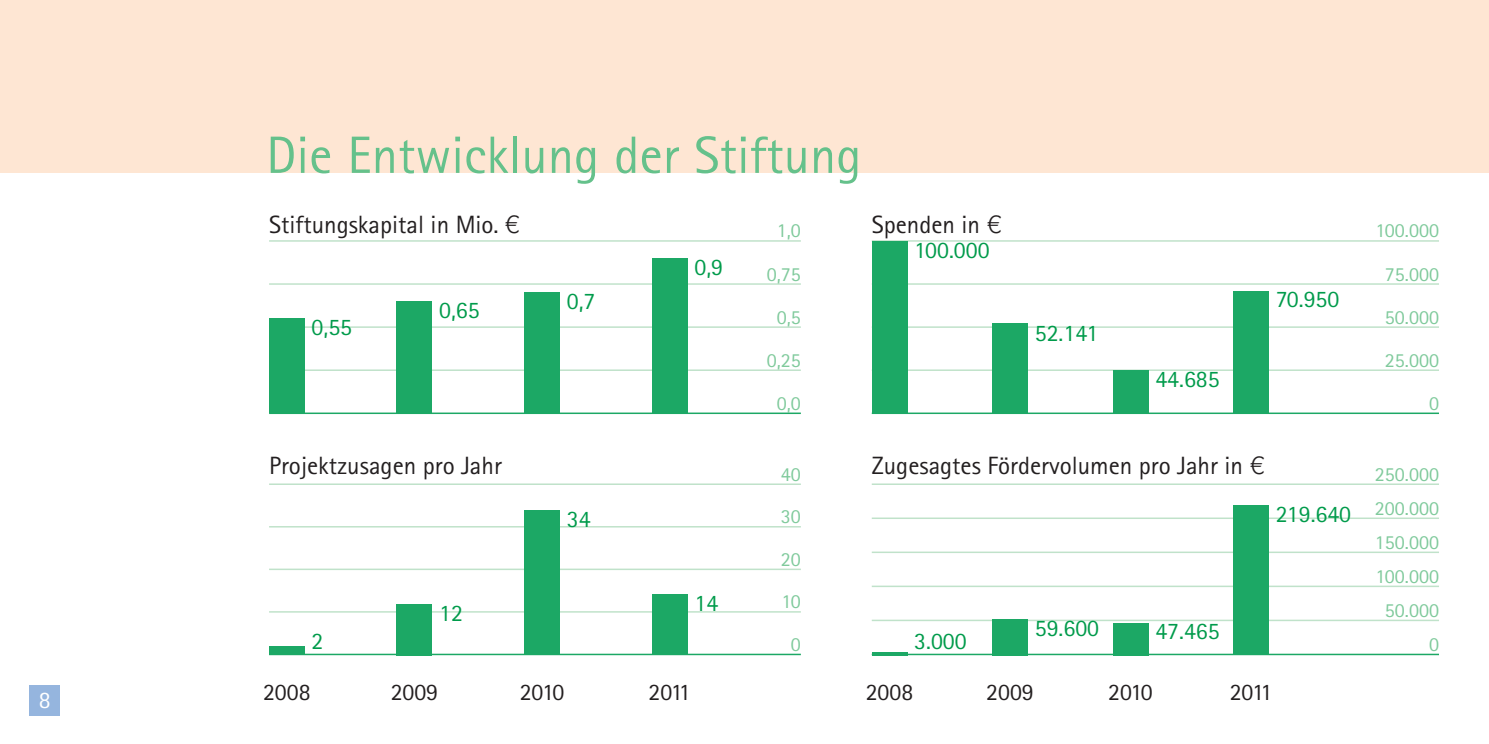
<style>
.page{position:relative;width:1489px;height:744px;background:#fff}
.page>*{position:absolute;margin:0;border:0;box-sizing:border-box;transform-origin:0 0}
.t1{font:52.5px "Rotis Sans Serif";color:#65c18b}
.t2{font:25px "Rotis Sans Serif";color:#231f20}
.t3{font:23.75px "Rotis Sans Serif";color:#009b4b}
.t4{font:23.75px "Rotis Sans Serif";color:#231f20}
.t5{font:23.75px "Rotis Sans Serif";color:#fff}
.t6{font:20px/43px "Rotis Sans Serif";color:#80ca9c;text-align:right}
.s1{font-family:"LT Euro Money"}
</style>
<div class="page">
<hr style="left:871px;top:619px;width:567px;height:2px;background:#c0e2ca">
<hr style="left:871px;top:585px;width:567px;height:2px;background:#c0e2ca">
<hr style="left:871px;top:551px;width:567px;height:2px;background:#c0e2ca">
<hr style="left:871px;top:517px;width:567px;height:2px;background:#c0e2ca">
<hr style="left:871px;top:483px;width:567px;height:2px;background:#c0e2ca">
<hr style="left:269px;top:611px;width:531px;height:1px;background:#c0e2ca">
<hr style="left:269px;top:568px;width:531px;height:2px;background:#c0e2ca">
<hr style="left:269px;top:526px;width:531px;height:1px;background:#c0e2ca">
<hr style="left:269px;top:483px;width:531px;height:2px;background:#c0e2ca">
<hr style="left:871px;top:240px;width:567px;height:2px;background:#c0e2ca">
<hr style="left:871px;top:283px;width:567px;height:2px;background:#c0e2ca">
<hr style="left:871px;top:326px;width:567px;height:2px;background:#c0e2ca">
<hr style="left:871px;top:369px;width:567px;height:2px;background:#c0e2ca">
<hr style="left:269px;top:369px;width:531px;height:2px;background:#c0e2ca">
<hr style="left:269px;top:326px;width:531px;height:2px;background:#c0e2ca">
<hr style="left:269px;top:283px;width:531px;height:2px;background:#c0e2ca">
<hr style="left:269px;top:240px;width:531px;height:2px;background:#c0e2ca">
<div style="left:0;top:1px;width:1488px;height:172px;background:#fee6d3"></div>
<div style="left:30px;top:685px;width:30px;height:30px;background:#95b5de"></div>
<div style="left:269px;top:318px;width:35px;height:95px;background:#1ca865"></div>
<div style="left:397px;top:301px;width:35px;height:112px;background:#1ca865"></div>
<div style="left:524px;top:292px;width:35px;height:121px;background:#1ca865"></div>
<div style="left:652px;top:258px;width:35px;height:155px;background:#1ca865"></div>
<div style="left:269px;top:645px;width:35px;height:9px;background:#1ca865"></div>
<div style="left:397px;top:604px;width:35px;height:51px;background:#1ca865"></div>
<div style="left:652px;top:594px;width:35px;height:60px;background:#1ca865"></div>
<div style="left:524px;top:510px;width:35px;height:145px;background:#1ca865"></div>
<div style="left:871px;top:242px;width:36px;height:172px;background:#1ca865"></div>
<div style="left:992px;top:323px;width:35px;height:90px;background:#1ca865"></div>
<div style="left:1112px;top:370px;width:36px;height:43px;background:#1ca865"></div>
<div style="left:992px;top:619px;width:35px;height:36px;background:#1ca865"></div>
<div style="left:1112px;top:622px;width:36px;height:33px;background:#1ca865"></div>
<div style="left:1233px;top:291px;width:35px;height:122px;background:#1ca865"></div>
<div style="left:1233px;top:505px;width:35px;height:150px;background:#1ca865"></div>
<hr style="left:871px;top:653px;width:567px;height:2px;background:#1ca865">
<hr style="left:269px;top:412px;width:531px;height:2px;background:#1ca865">
<hr style="left:269px;top:653px;width:531px;height:2px;background:#1ca865">
<hr style="left:871px;top:412px;width:567px;height:2px;background:#1ca865">
<svg style="left:871px;top:652px;width:36px;height:3px"></svg>
<p class="t5" style="left:39px;top:691px;width:13px">8</p>
<h1 class="t1" style="left:266px;top:137px;width:596px">Die Entwicklung der Stiftung</h1>
<p class="t2" style="left:269px;top:216px;width:251px">Stiftungskapital in Mio. <span class="s1">3</span></p>
<p class="t6" style="left:766px;top:211px;width:36px;text-align:center">1,0<br>0,75<br>0,5<br>0,25<br>0,0</p>
<p class="t6" style="left:1375px;top:211px;width:65px">100.000<br>75.000<br>50.000<br>25.000<br>0</p>
<p class="t2" style="left:871px;top:216px;width:131px">Spenden in <span class="s1">3</span></p>
<p class="t3" style="left:914px;top:242px;width:77px">100.000</p>
<p class="t3" style="left:694px;top:258px;width:30px">0,9</p>
<p class="t3" style="left:1275px;top:291px;width:65px">70.950</p>
<p class="t3" style="left:439px;top:301px;width:42px">0,65</p>
<p class="t3" style="left:567px;top:292px;width:30px">0,7</p>
<p class="t3" style="left:311px;top:318px;width:42px">0,55</p>
<p class="t3" style="left:1034px;top:324px;width:65px">52.141</p>
<p class="t3" style="left:1155px;top:371px;width:66px">44.685</p>
<p class="t2" style="left:269px;top:457px;width:234px">Projektzusagen pro Jahr</p>
<p class="t3" style="left:439px;top:604px;width:25px">12</p>
<p class="t3" style="left:567px;top:510px;width:25px">34</p>
<p class="t3" style="left:694px;top:594px;width:25px">14</p>
<p class="t6" style="left:780px;top:454px;width:21px;text-align:justify">40<br>30<br>20<br>10</p>
<p class="t3" style="left:311px;top:632px;width:13px">2</p>
<p class="t6" style="left:790px;top:624px;width:11px">0</p>
<p class="t2" style="left:871px;top:457px;width:394px">Zugesagtes Fördervolumen pro Jahr in <span class="s1">3</span></p>
<p class="t3" style="left:1275px;top:505px;width:77px">219.640</p>
<p class="t3" style="left:914px;top:632px;width:54px">3.000</p>
<p class="t3" style="left:1034px;top:619px;width:66px">59.600</p>
<p class="t3" style="left:1155px;top:623px;width:66px">47.465</p>
<p class="t4" style="left:263px;top:683px;width:49px">2008</p>
<p class="t4" style="left:390px;top:683px;width:49px">2009</p>
<p class="t4" style="left:519px;top:683px;width:46px">2010</p>
<p class="t4" style="left:648px;top:683px;width:44px">2011</p>
<p class="t4" style="left:865px;top:683px;width:49px">2008</p>
<p class="t4" style="left:986px;top:683px;width:49px">2009</p>
<p class="t4" style="left:1108px;top:683px;width:46px">2010</p>
<p class="t4" style="left:1229px;top:683px;width:44px">2011</p>
<p class="t6" style="left:1374px;top:459px;width:66px;line-height:34px">250.000<br>200.000<br>150.000<br>100.000<br>50.000<br>0</p>
</div>
